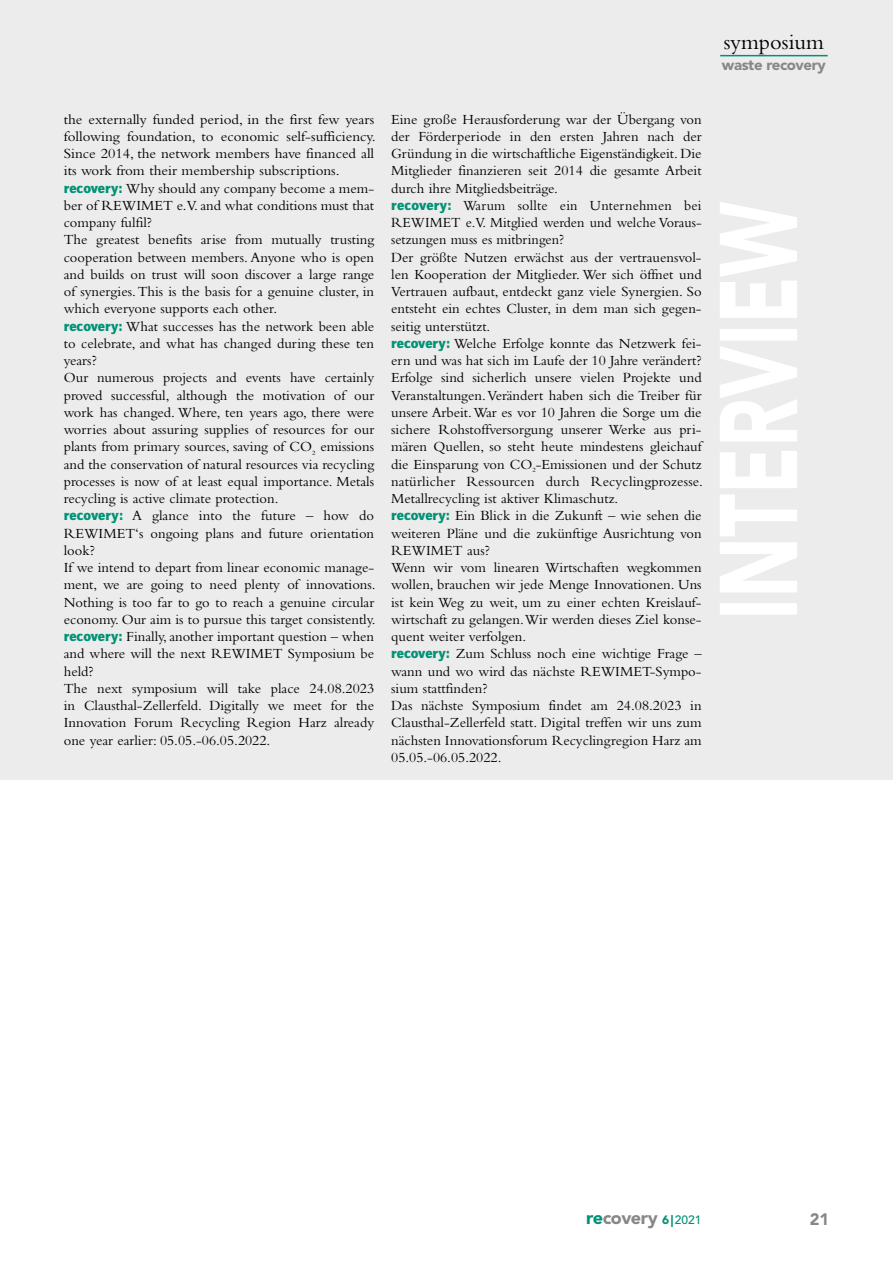
<style>
.page{position:relative;width:893px;height:1263px;background:#fff}
.page>*{position:absolute;margin:0;border:0;box-sizing:border-box;transform-origin:0 0}
.t1{font:22.5px "Bembo Std";color:#000}
.t2{font:900 18px "Avenir LT Std";letter-spacing:-.025em;color:#868786}
.t3{font:900 16.5px "Avenir LT Std";color:#868786}
.t4{font:900 15px "Avenir LT Std";letter-spacing:-.025em;color:#868786}
.t5{font:14.55px/17.2px "Bembo Std";color:#000}
.s1{font-family:"Quay Sans ITC Std";font-weight:900;color:#009274}
.s2{color:#009274}
.s3{font-size:12px;color:#009274}
.s4{font-weight:500;font-size:12px;color:#009274}
</style>
<div class="page">
<div style="left:0;top:0;width:893px;height:779px;background:#ececec"></div>
<hr style="left:720px;top:55px;width:108px;height:1px;background:#009274">
<svg style="left:720px;top:202px;width:77px;height:413px"></svg>
<p class="t5" style="left:64px;top:110px;width:313px">the externally funded period, in the first few years following foundation, to economic self-sufficiency.<br>Since 2014, the network members have financed all its work from their membership subscriptions. <span class="s1">recovery:</span> Why should any company become a mem&shy;ber of REWIMET e.V. and what conditions must that company fulfil?<br>The greatest benefits arise from mutually trusting cooperation between members. Anyone who is open and builds on trust will soon discover a large range of synergies. This is the basis for a genuine cluster, in which everyone supports each other.<br><span class="s1">recovery:</span> What successes has the network been able to celebrate, and what has changed during these ten years?<br>Our numerous projects and events have certainly proved successful, although the motivation of our work has changed. Where, ten years ago, there were worries about assuring supplies of resources for our plants from primary sources, saving of CO<sub>2</sub> emissions and the conservation of natural resources via recycling processes is now of at least equal importance. Metals recycling is active climate protection.<br><span class="s1">recovery:</span> A glance into the future – how do REWIMET‘s ongoing plans and future orientation look?<br>If we intend to depart from linear economic manage&shy;ment, we are going to need plenty of innovations.<br>Nothing is too far to go to reach a genuine circular economy. Our aim is to pursue this target consistently. <span class="s1">recovery:</span> Finally, another important question – when and where will the next REWIMET Symposium be held?<br>The next symposium will take place 24.08.2023 in Clausthal-Zellerfeld. Digitally we meet for the Innovation Forum Recycling Region Harz already one year earlier: 05.05.-06.05.2022.</p>
<p class="t5" style="left:391px;top:110px;width:313px">Eine große Herausforderung war der Übergang von der Förderperiode in den ersten Jahren nach der Gründung in die wirtschaftliche Eigenständigkeit. Die Mitglieder finanzieren seit 2014 die gesamte Arbeit durch ihre Mitgliedsbeiträge.<br><span class="s1">recovery:</span> Warum sollte ein Unternehmen bei REWIMET e.V. Mitglied werden und welche Voraus&shy;setzungen muss es mitbringen?<br>Der größte Nutzen erwächst aus der vertrauensvol&shy;len Kooperation der Mitglieder. Wer sich öffnet und Vertrauen aufbaut, entdeckt ganz viele Synergien. So entsteht ein echtes Cluster, in dem man sich gegen&shy;seitig unterstützt.<br><span class="s1">recovery:</span> Welche Erfolge konnte das Netzwerk fei&shy;ern und was hat sich im Laufe der 10 Jahre verändert?<br>Erfolge sind sicherlich unsere vielen Projekte und Veranstaltungen. Verändert haben sich die Treiber für unsere Arbeit. War es vor 10 Jahren die Sorge um die sichere Rohstoffversorgung unserer Werke aus pri&shy;mären Quellen, so steht heute mindestens gleichauf die Einsparung von CO<sub>2</sub>-Emissionen und der Schutz natürlicher Ressourcen durch Recyclingprozesse.<br>Metallrecycling ist aktiver Klimaschutz.<br><span class="s1">recovery:</span> Ein Blick in die Zukunft – wie sehen die weiteren Pläne und die zukünftige Ausrichtung von REWIMET aus?<br>Wenn wir vom linearen Wirtschaften wegkommen wollen, brauchen wir jede Menge Innovationen. Uns ist kein Weg zu weit, um zu einer echten Kreislauf&shy;wirtschaft zu gelangen. Wir werden dieses Ziel konse&shy;quent weiter verfolgen.<br><span class="s1">recovery:</span> Zum Schluss noch eine wichtige Frage – wann und wo wird das nächste REWIMET-Sympo&shy;sium stattfinden?<br>Das nächste Symposium findet am 24.08.2023 in Clausthal-Zellerfeld statt. Digital treffen wir uns zum nächsten Innovationsforum Recyclingregion Harz am 05.05.-06.05.2022.</p>
<h1 class="t1" style="left:724px;top:28px;width:102px">symposium</h1>
<p class="t4" style="left:722px;top:55px;width:105px">waste recovery</p>
<p class="t2" style="left:586px;top:1207px;width:117px"><span class="s2">re</span>covery <span class="s3">6|</span><span class="s4">2021</span></p>
<p class="t3" style="left:810px;top:1209px;width:21px">21</p>
</div>
